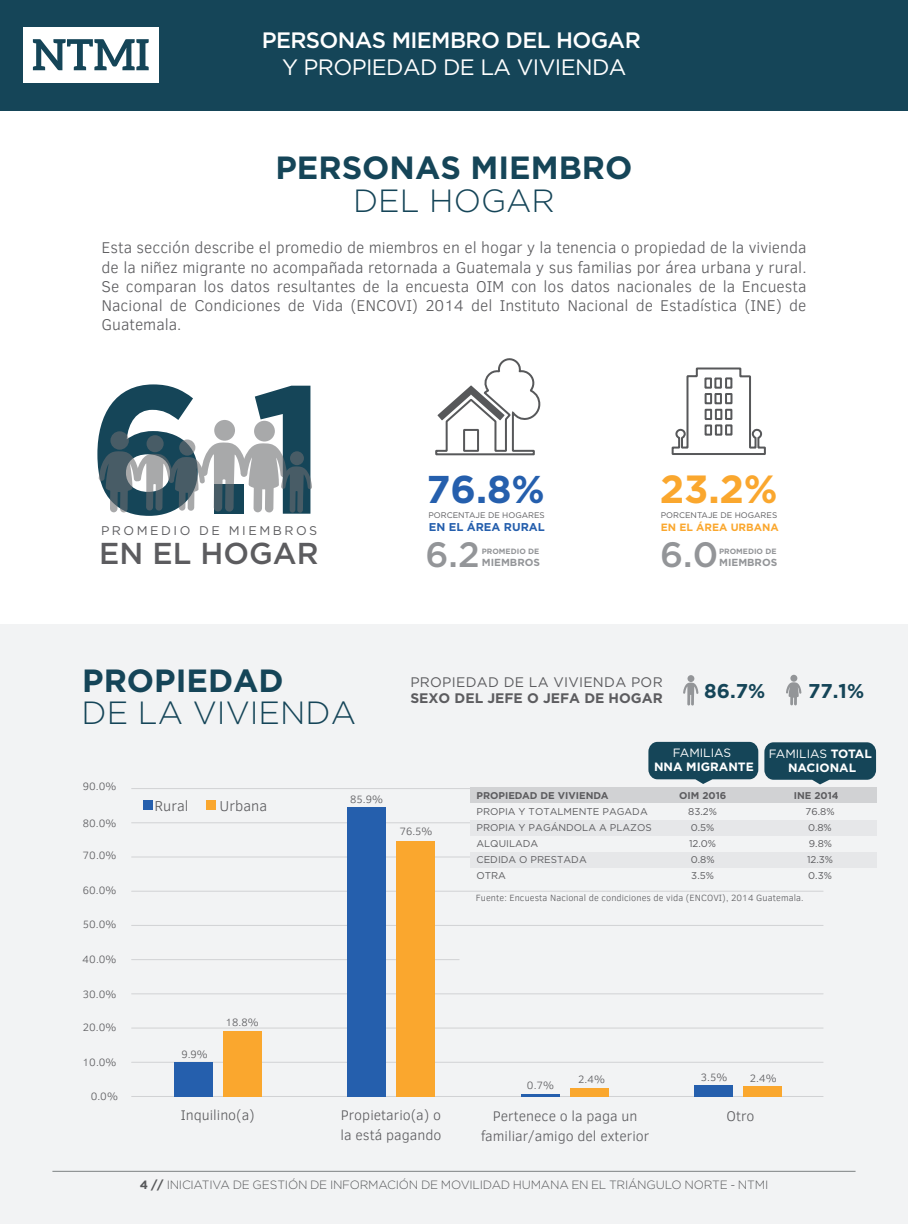
<style>
.page{position:relative;width:908px;height:1224px;background:#fff}
.page>*{position:absolute;margin:0;border:0;box-sizing:border-box;transform-origin:0 0}
.t1{font:700 181.6px "Gotham";color:#154558}
.t2{font:700 39.2px "Gotham";color:#faa72e}
.t3{font:700 38.6px "Gotham";color:#255fad}
.t4{font:500 35.2px "Gotham";color:#939598}
.t5{font:700 32.2px "Gotham";color:#154558}
.t6{font:300 32.2px "Gotham";color:#154558}
.t7{font:500 30.2px "Gotham";color:#5c5c5f}
.t8{font:500 22.2px "Gotham";letter-spacing:-.025em;color:#fff}
.t9{font:22.2px "Gotham";letter-spacing:-.025em;color:#fff}
.t10{font:700 20px "Gotham";color:#154558}
.t11{font:300 16px/19.2px "Clear Sans";color:#5c5c5f;text-align:justify}
.t12{font:300 14.6px "Clear Sans";color:#5c5c5f}
.t13{font:300 14.4px/20.4px "Clear Sans";color:#5c5c5f}
.t14{font:13.8px "Gotham";letter-spacing:.02em;color:#5c5c5f}
.t15{font:700 13.8px "Gotham";color:#5c5c5f}
.t16{font:12.6px "Gotham";letter-spacing:.2em;color:#5c5c5f}
.t17{font:300 12px "Gotham";letter-spacing:-.02em;color:#57585a}
.t18{font:700 12px/13.8px "Gotham";color:#fff;text-align:center}
.t19{font:12px "Gotham";color:#fff}
.t20{font:700 11.4px "Gotham";color:#255fad}
.t21{font:300 10.8px "Clear Sans";color:#5c5c5f}
.t22{font:700 10.6px "Gotham";color:#faa72e}
.t23{font:700 10.2px "Gotham";color:#939598}
.t24{font:9.8px/15.8px "Gotham";color:#5c5c5f}
.t25{font:700 9.8px "Gotham";color:#5c5c5f}
.t26{font:300 9.2px "Clear Sans";letter-spacing:.01em;color:#5c5c5f}
.t27{font:8.2px "Gotham";color:#5c5c5f}
.t28{font:700 7.6px "Gotham";color:#939598}
.s1{font-weight:400}
.s2{font-weight:700}
</style>
<div class="page">
<div style="left:0;top:625px;width:907px;height:599px;background:#f2f3f4"></div>
<div style="left:0;top:0;width:907px;height:110px;background:#154558"></div>
<div style="left:23px;top:27px;width:136px;height:56px;background:#fff"></div>
<hr style="left:52px;top:1171px;width:803px;height:1px;background:#7d8283">
<hr style="left:131px;top:1096px;width:691px;height:1px;background:#d1d2d4">
<hr style="left:131px;top:1062px;width:691px;height:1px;background:#d1d2d4">
<hr style="left:131px;top:1028px;width:691px;height:1px;background:#d1d2d4">
<hr style="left:131px;top:993px;width:691px;height:1px;background:#d1d2d4">
<hr style="left:131px;top:959px;width:328px;height:1px;background:#d1d2d4">
<hr style="left:131px;top:925px;width:691px;height:1px;background:#d1d2d4">
<hr style="left:131px;top:891px;width:691px;height:1px;background:#d1d2d4">
<hr style="left:131px;top:857px;width:691px;height:1px;background:#d1d2d4">
<hr style="left:131px;top:822px;width:691px;height:1px;background:#d1d2d4">
<hr style="left:131px;top:788px;width:691px;height:1px;background:#d1d2d4">
<div style="left:223px;top:1031px;width:39px;height:66px;background:#faa72e"></div>
<div style="left:175px;top:1063px;width:38px;height:34px;background:#255fad"></div>
<div style="left:396px;top:841px;width:39px;height:256px;background:#faa72e"></div>
<div style="left:347px;top:808px;width:39px;height:289px;background:#255fad"></div>
<div style="left:570px;top:1088px;width:38px;height:9px;background:#faa72e"></div>
<hr style="left:521px;top:1095px;width:38px;height:2px;background:#255fad">
<div style="left:743px;top:1087px;width:38px;height:10px;background:#faa72e"></div>
<div style="left:694px;top:1085px;width:38px;height:12px;background:#255fad"></div>
<div style="left:143px;top:801px;width:9px;height:9px;background:#255fad"></div>
<div style="left:207px;top:801px;width:9px;height:9px;background:#faa72e"></div>
<svg style="left:33px;top:39px;width:116px;height:31px"></svg>
<div style="left:254px;top:421px;width:21px;height:21px;background:#a8a9aa;border-radius:50%"></div>
<svg style="left:110px;top:431px;width:19px;height:19px"></svg>
<div style="left:214px;top:420px;width:21px;height:21px;background:#a8a9aa;border-radius:50%"></div>
<svg style="left:146px;top:435px;width:18px;height:17px"></svg>
<svg style="left:99px;top:442px;width:213px;height:71px"></svg>
<svg style="left:179px;top:439px;width:16px;height:17px"></svg>
<svg style="left:435px;top:358px;width:106px;height:98px"></svg>
<svg style="left:671px;top:367px;width:95px;height:88px"></svg>
<div style="left:687px;top:675px;width:7px;height:7px;background:#939598;border-radius:50%"></div>
<svg style="left:683px;top:683px;width:15px;height:23px"></svg>
<svg style="left:786px;top:682px;width:15px;height:24px"></svg>
<div style="left:790px;top:675px;width:7px;height:7px;background:#939598;border-radius:50%"></div>
<div style="left:469px;top:788px;width:406px;height:96px;background:#f2f3f4"></div>
<div style="left:470px;top:787px;width:405px;height:16px;background:#d1d2d4"></div>
<div style="left:470px;top:820px;width:405px;height:16px;background:#e6e7e9"></div>
<div style="left:470px;top:852px;width:405px;height:16px;background:#e6e7e9"></div>
<svg style="left:648px;top:742px;width:110px;height:42px;background:#2f5a6a"></svg>
<svg style="left:764px;top:742px;width:111px;height:42px;background:#2e596a"></svg>
<h3 class="t8" style="left:261px;top:25px;width:380px">PERSONAS MIEMBRO DEL HOGAR</h3>
<h3 class="t9" style="left:282px;top:53px;width:346px">Y PROPIEDAD DE LA VIVIENDA</h3>
<h3 class="t5" style="left:275px;top:147px;width:358px">PERSONAS MIEMBRO</h3>
<h3 class="t6" style="left:353px;top:180px;width:203px">DEL HOGAR</h3>
<p class="t11" style="left:101px;top:238px;width:706px">Esta sección describe el promedio de miembros en el hogar y la tenencia o propiedad de la vivienda de la niñez migrante no acompañada retornada a Guatemala y sus familias por área urbana y rural.<br>Se comparan los datos resultantes de la encuesta OIM con los datos nacionales de la Encuesta Nacional de Condiciones de Vida (ENCOVI) 2014 del Instituto Nacional de Estadística (INE) de Guatemala.</p>
<h1 class="t1" style="left:88px;top:329px;width:241px">6.1</h1>
<p class="t16" style="left:101px;top:522px;width:218px">PROMEDIO DE MIEMBROS</p>
<h3 class="t7" style="left:99px;top:533px;width:221px">EN EL HOGAR</h3>
<h3 class="t3" style="left:426px;top:463px;width:120px">76.8%</h3>
<h2 class="t2" style="left:659px;top:463px;width:119px">23.2%</h2>
<h3 class="t4" style="left:425px;top:531px;width:56px">6.2</h3>
<h3 class="t4" style="left:659px;top:532px;width:60px">6.0</h3>
<p class="t27" style="left:428px;top:510px;width:118px">PORCENTAJE DE HOGARES</p>
<p class="t20" style="left:428px;top:520px;width:118px">EN EL ÁREA RURAL</p>
<p class="t22" style="left:660px;top:520px;width:119px">EN EL ÁREA URBANA</p>
<p class="t27" style="left:660px;top:510px;width:118px">PORCENTAJE DE HOGARES</p>
<p class="t28" style="left:718px;top:546px;width:59px">PROMEDIO DE</p>
<p class="t23" style="left:718px;top:556px;width:60px">MIEMBROS</p>
<p class="t28" style="left:481px;top:546px;width:59px">PROMEDIO DE</p>
<p class="t23" style="left:481px;top:556px;width:60px">MIEMBROS</p>
<h3 class="t5" style="left:82px;top:659px;width:203px">PROPIEDAD</h3>
<h3 class="t6" style="left:81px;top:692px;width:276px">DE LA VIVIENDA</h3>
<p class="t21" style="left:83px;top:779px;width:35px">90.0%</p>
<p class="t21" style="left:83px;top:816px;width:35px">80.0%</p>
<p class="t21" style="left:83px;top:848px;width:35px">70.0%</p>
<p class="t21" style="left:83px;top:883px;width:35px">60.0%</p>
<p class="t21" style="left:83px;top:917px;width:35px">50.0%</p>
<p class="t21" style="left:83px;top:952px;width:35px">40.0%</p>
<p class="t21" style="left:83px;top:987px;width:35px">30.0%</p>
<p class="t21" style="left:83px;top:1020px;width:35px">20.0%</p>
<p class="t21" style="left:83px;top:1055px;width:35px">10.0%</p>
<p class="t21" style="left:91px;top:1089px;width:29px">0.0%</p>
<p class="t12" style="left:154px;top:796px;width:35px">Rural</p>
<p class="t12" style="left:219px;top:796px;width:49px">Urbana</p>
<p class="t21" style="left:181px;top:1047px;width:28px">9.9%</p>
<p class="t21" style="left:225px;top:1015px;width:35px">18.8%</p>
<p class="t21" style="left:350px;top:792px;width:34px">85.9%</p>
<p class="t14" style="left:410px;top:673px;width:254px">PROPIEDAD DE LA VIVIENDA POR</p>
<p class="t15" style="left:410px;top:689px;width:254px">SEXO DEL JEFE O JEFA DE HOGAR</p>
<p class="t10" style="left:704px;top:677px;width:63px">86.7%</p>
<p class="t10" style="left:807px;top:677px;width:58px">77.1%</p>
<p class="t21" style="left:399px;top:824px;width:35px">76.5%</p>
<p class="t19" style="left:672px;top:745px;width:60px">FAMILIAS</p>
<p class="t18" style="left:653px;top:760px;width:101px">NNA MIGRANTE</p>
<p class="t18" style="left:768px;top:747px;width:104px"><span class="s1">FAMILIAS</span> TOTAL<br>NACIONAL</p>
<p class="t25" style="left:476px;top:789px;width:133px">PROPIEDAD DE VIVIENDA</p>
<p class="t24" style="left:476px;top:804px;width:177px">PROPIA Y TOTALMENTE PAGADA<br>PROPIA Y PAGÁNDOLA A PLAZOS<br>ALQUILADA<br>CEDIDA O PRESTADA<br>OTRA</p>
<p class="t26" style="left:475px;top:892px;width:329px">Fuente: Encuesta Nacional de condiciones de vida (ENCOVI), 2014 Guatemala.</p>
<p class="t25" style="left:679px;top:789px;width:49px">OIM 2016</p>
<p class="t24" style="left:688px;top:804px;width:30px">83.2%<br>0.5%<br>12.0%</p>
<p class="t24" style="left:691px;top:867px;width:24px">3.5%</p>
<p class="t25" style="left:793px;top:789px;width:46px">INE 2014</p>
<p class="t24" style="left:805px;top:803px;width:31px">76.8%<br>0.8%<br>9.8%</p>
<p class="t24" style="left:807px;top:867px;width:25px">0.3%</p>
<p class="t24" style="left:690px;top:852px;width:25px">0.8%</p>
<p class="t24" style="left:806px;top:852px;width:28px">12.3%</p>
<p class="t21" style="left:526px;top:1078px;width:29px">0.7%</p>
<p class="t21" style="left:578px;top:1072px;width:28px">2.4%</p>
<p class="t21" style="left:700px;top:1070px;width:28px">3.5%</p>
<p class="t21" style="left:749px;top:1071px;width:28px">2.4%</p>
<p class="t13" style="left:181px;top:1105px;width:75px">Inquilino(a)</p>
<p class="t13" style="left:340px;top:1105px;width:102px">Propietario(a) o la está pagando</p>
<p class="t13" style="left:481px;top:1106px;width:170px;text-align:center">Pertenece o la paga un familiar/amigo del exterior</p>
<p class="t13" style="left:726px;top:1106px;width:29px">Otro</p>
<p class="t17" style="left:140px;top:1177px;width:629px"><span class="s2">4 //</span> INICIATIVA DE GESTIÓN DE INFORMACIÓN DE MOVILIDAD HUMANA EN EL TRIÁNGULO NORTE - NTMI</p>
</div>
